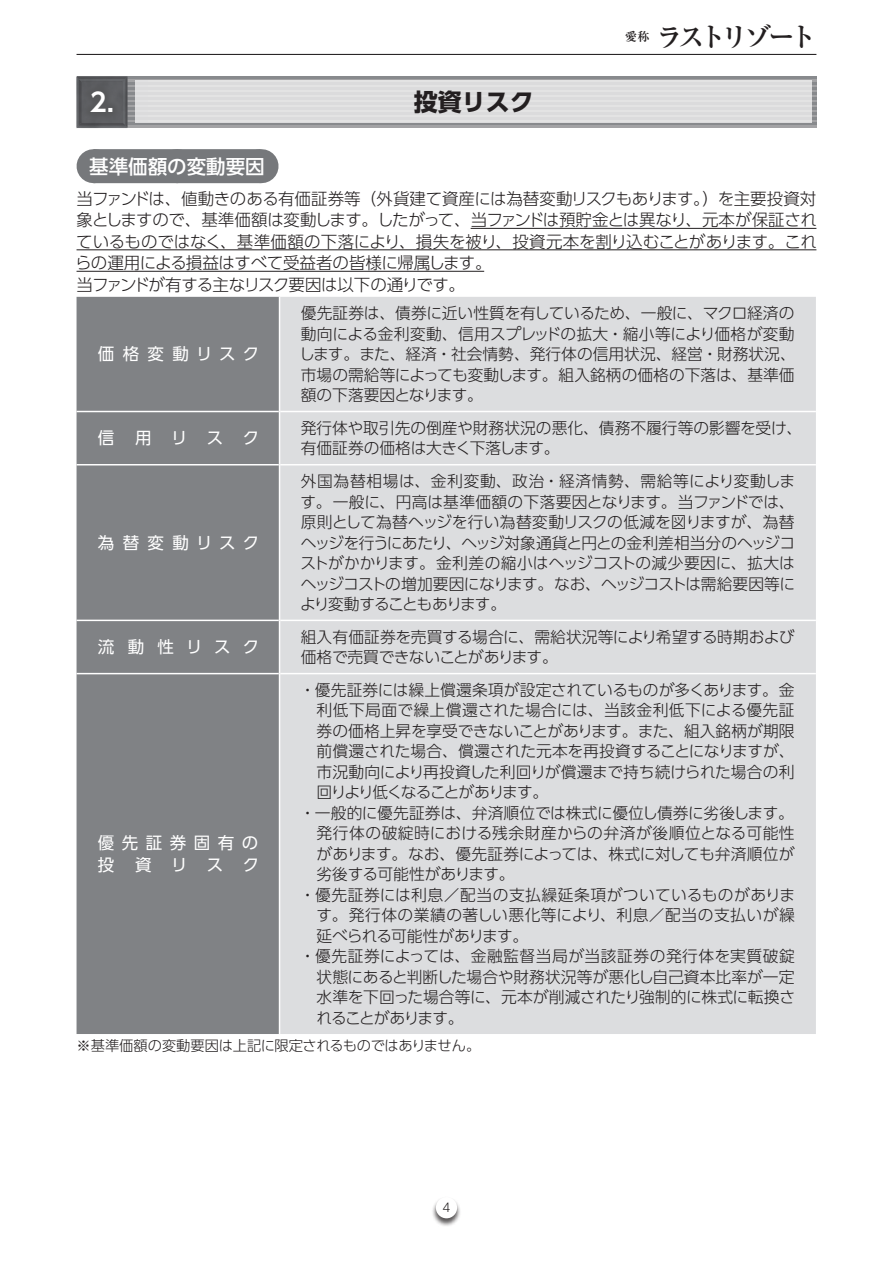
<style>
.page{position:relative;width:893px;height:1263px;background:#fff}
.page>*{position:absolute;margin:0;border:0;box-sizing:border-box;transform-origin:0 0}
.t1{font:700 27px "Ryumin Pro";letter-spacing:-.185em;color:#231f20}
.t2{font:700 25.5px "UD Shin Go Pro De";color:#fff}
.t3{font:700 24px "UD Shin Go Pro";color:#231f20}
.t4{font:500 19.5px "UD Shin Go Pro";color:#fff}
.t5{font:300 16.5px/21.5px "UD Shin Go Pro";letter-spacing:-.02em;color:#231f20}
.t6{font:16.5px "UD Shin Go Pro";letter-spacing:.51em;color:#fff}
.t7{font:16.5px "UD Shin Go Pro";letter-spacing:.47em;color:#fff}
.t8{font:16.5px/21.5px "UD Shin Go Pro";letter-spacing:.455em;color:#fff}
.t9{font:300 15.75px/20.5px "UD Shin Go Pro";color:#231f20;text-align:justify}
.t10{font:300 15.75px "UD Shin Go Pro";letter-spacing:.035em;color:#231f20}
.t11{font:300 15.75px "UD Shin Go Pro";letter-spacing:.03em;color:#231f20}
.t12{font:300 15.75px/20.4px "UD Shin Go Pro";letter-spacing:-.02em;color:#231f20}
.t13{font:300 15.75px "UD Shin Go Pro";letter-spacing:-.025em;color:#231f20}
.t14{font:300 15.75px "UD Shin Go Pro";letter-spacing:-.095em;color:#231f20}
.t15{font:300 15.75px "UD Shin Go Pro";letter-spacing:-.05em;color:#231f20}
.t16{font:300 15.75px "UD Shin Go Pro";letter-spacing:-.08em;color:#231f20}
.t17{font:300 14.25px "UD Shin Go Pro";letter-spacing:-.02em;color:#231f20}
.t18{font:700 12px "Ryumin Pro";color:#231f20}
.t19{font:300 12px "UD Shin Go Pro";color:#231f20}
</style>
<div class="page">
<hr style="left:77px;top:79px;width:739px;height:3px;background:#66676a">
<hr style="left:77px;top:100px;width:739px;height:2px;background:#66676a">
<hr style="left:77px;top:105px;width:739px;height:2px;background:#66676a">
<hr style="left:77px;top:110px;width:739px;height:2px;background:#66676a">
<hr style="left:77px;top:115px;width:739px;height:2px;background:#66676a">
<hr style="left:77px;top:125px;width:739px;height:3px;background:#66676a">
<hr style="left:77px;top:77px;width:739px;height:2px;background:#888a8d">
<hr style="left:77px;top:82px;width:739px;height:2px;background:#888a8d">
<hr style="left:77px;top:87px;width:739px;height:2px;background:#888a8d">
<hr style="left:77px;top:92px;width:739px;height:2px;background:#888a8d">
<hr style="left:77px;top:123px;width:739px;height:2px;background:#888a8d">
<div style="left:136px;top:81px;width:676px;height:42px;background:#dbdbdc"></div>
<img style="left:76px;top:76px;width:72px;height:52px">
<div style="left:82px;top:82px;width:39px;height:39px;background:#57585a"></div>
<div style="left:94px;top:149px;width:167px;height:34px;background:#76787b"></div>
<svg style="left:180px;top:149px;width:39px;height:1px"></svg>
<hr style="left:261px;top:149px;width:1px;height:34px;background:#76787b">
<hr style="left:471px;top:228px;width:345px;height:1px;background:#231f20">
<hr style="left:77px;top:249px;width:739px;height:1px;background:#231f20">
<hr style="left:77px;top:271px;width:407px;height:1px;background:#231f20">
<div style="left:77px;top:297px;width:202px;height:737px;background:#808285"></div>
<div style="left:280px;top:297px;width:536px;height:737px;background:#dcdddf"></div>
<hr style="left:77px;top:411px;width:202px;height:1px;background:#fff">
<hr style="left:280px;top:411px;width:536px;height:1px;background:#fff">
<hr style="left:77px;top:464px;width:202px;height:1px;background:#fff">
<hr style="left:77px;top:620px;width:202px;height:1px;background:#fff">
<hr style="left:280px;top:464px;width:536px;height:1px;background:#fff">
<hr style="left:280px;top:620px;width:536px;height:1px;background:#fff">
<hr style="left:77px;top:673px;width:202px;height:1px;background:#fff">
<hr style="left:280px;top:673px;width:536px;height:1px;background:#fff">
<hr style="left:77px;top:54px;width:739px;height:1px;background:#231f20">
<div style="left:431px;top:1197px;width:31px;height:30px;background:#231f20;opacity:.75"></div>
<div style="left:436px;top:1197px;width:21px;height:21px;background:#fff;border-radius:50%"></div>
<h2 class="t2" style="left:90px;top:81px;width:26px">2.</h2>
<h3 class="t3" style="left:414px;top:82px;width:121px">投資リスク</h3>
<p class="t18" style="left:625px;top:27px;width:26px">愛称</p>
<h1 class="t1" style="left:656px;top:16px;width:162px">ラストリゾート</h1>
<p class="t4" style="left:89px;top:150px;width:177px">基準価額の変動要因</p>
<p class="t5" style="left:75px;top:187px;width:743px">当ファンドは、値動きのある有価証券等（外貨建て資産には為替変動リスクもあります。）を主要投資対象としますので、基準価額は変動します。したがって、当ファンドは預貯金とは異なり、元本が保証されているものではなく、基準価額の下落により、損失を被り、投資元本を割り込むことがあります。これらの運用による損益はすべて受益者の皆様に帰属します。<br>当ファンドが有する主なリスク要因は以下の通りです。</p>
<p class="t7" style="left:98px;top:341px;width:163px">価格変動リスク</p>
<p class="t9" style="left:299px;top:302px;width:498px">優先証券は、債券に近い性質を有しているため、一般に、マクロ経済の動向による金利変動、信用スプレッドの拡大・縮小等により価格が変動します。また、経済・社会情勢、発行体の信用状況、経営・財務状況、市場の需給等によっても変動します。組入銘柄の価格の下落は、基準価額の下落要因となります。</p>
<p class="t6" style="left:98px;top:425px;width:18px">信</p>
<p class="t6" style="left:135px;top:425px;width:126px">用リスク</p>
<p class="t9" style="left:301px;top:417px;width:503px">発行体や取引先の倒産や財務状況の悪化、債務不履行等の影響を受け、有価証券の価格は大きく下落します。</p>
<p class="t7" style="left:98px;top:529px;width:163px">為替変動リスク</p>
<p class="t9" style="left:300px;top:470px;width:497px">外国為替相場は、金利変動、政治・経済情勢、需給等により変動します。一般に、円高は基準価額の下落要因となります。当ファンドでは、原則として為替ヘッジを行い為替変動リスクの低減を図りますが、為替ヘッジを行うにあたり、ヘッジ対象通貨と円との金利差相当分のヘッジコストがかかります。金利差の縮小はヘッジコストの減少要因に、拡大はヘッジコストの増加要因になります。なお、ヘッジコストは需給要因等により変動することもあります。</p>
<p class="t6" style="left:98px;top:634px;width:163px">流動性リスク</p>
<p class="t12" style="left:301px;top:626px;width:495px">組入有価証券を売買する場合に、需給状況等により希望する時期および価格で売買できないことがあります。</p>
<p class="t9" style="left:300px;top:679px;width:496px">・優先証券には繰上償還条項が設定されているものが多くあります。金</p>
<p class="t11" style="left:317px;top:698px;width:480px">利低下局面で繰上償還された場合には、当該金利低下による優先証</p>
<p class="t9" style="left:317px;top:720px;width:480px">券の価格上昇を享受できないことがあります。また、組入銘柄が期限</p>
<p class="t9" style="left:317px;top:741px;width:480px">前償還された場合、償還された元本を再投資することになりますが、</p>
<p class="t9" style="left:317px;top:761px;width:480px">市況動向により再投資した利回りが償還まで持ち続けられた場合の利</p>
<p class="t14" style="left:317px;top:780px;width:233px">回りより低くなることがあります。</p>
<p class="t9" style="left:300px;top:802px;width:495px">・一般的に優先証券は、弁済順位では株式に優位し債券に劣後します。</p>
<p class="t10" style="left:317px;top:820px;width:480px">発行体の破綻時における残余財産からの弁済が後順位となる可能性</p>
<p class="t13" style="left:317px;top:841px;width:479px">があります。なお、優先証券によっては、株式に対しても弁済順位が</p>
<p class="t9" style="left:317px;top:863px;width:200px">劣後する可能性があります。</p>
<p class="t10" style="left:300px;top:882px;width:497px">・優先証券には利息／配当の支払繰延条項がついているものがありま</p>
<p class="t11" style="left:316px;top:902px;width:480px">す。発行体の業績の著しい悪化等により、利息／配当の支払いが繰</p>
<p class="t15" style="left:317px;top:923px;width:213px">延べられる可能性があります。</p>
<p class="t10" style="left:300px;top:943px;width:496px">・優先証券によっては、金融監督当局が当該証券の発行体を実質破錠</p>
<p class="t9" style="left:317px;top:966px;width:479px">状態にあると判断した場合や財務状況等が悪化し自己資本比率が一定</p>
<p class="t9" style="left:317px;top:986px;width:480px">水準を下回った場合等に、元本が削減されたり強制的に株式に転換さ</p>
<p class="t16" style="left:316px;top:1005px;width:149px">れることがあります。</p>
<p class="t17" style="left:77px;top:1034px;width:405px">※基準価額の変動要因は上記に限定されるものではありません。</p>
<p class="t8" style="left:98px;top:832px;width:162px">優先証券固有の投</p>
<p class="t6" style="left:135px;top:851px;width:126px">資リスク</p>
<p class="t19" style="left:442px;top:1198px;width:9px">4</p>
</div>
